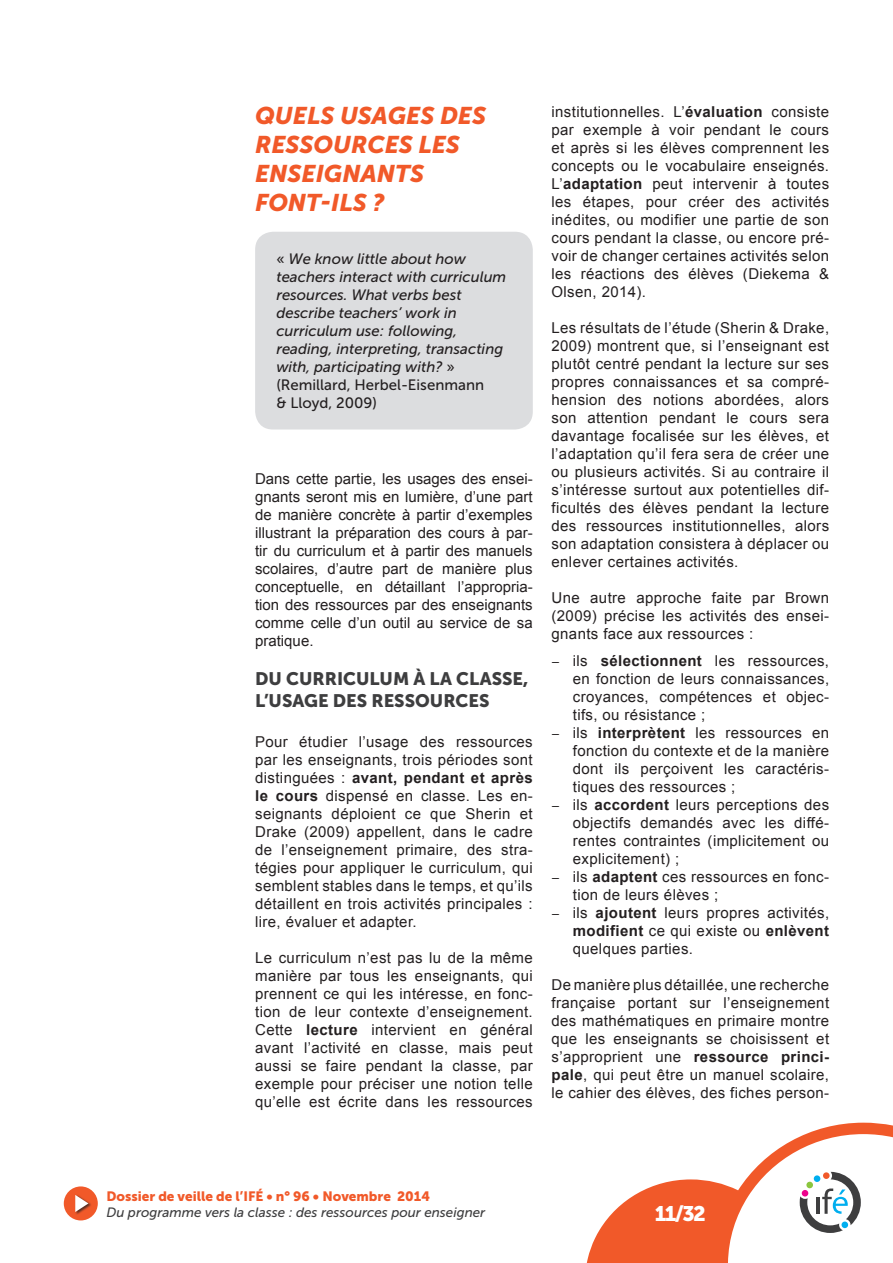
<style>
.page{position:relative;width:893px;height:1263px;background:#fff}
.page>*{position:absolute;margin:0;border:0;box-sizing:border-box;transform-origin:0 0}
.t1{font:italic 24px/28.8px "Museo Sans 900";color:#f15929}
.t2{font:21px "Museo Sans 900";color:#fff}
.t3{font:18px/21.6px "Museo Sans 900";color:#3e3e3f}
.t4{font:15px/18px "Arial";letter-spacing:.025em;color:#231f20;text-align:justify}
.t5{font:italic 15px/18px "Museo Sans 500";color:#231f20}
.t6{font:italic 13.5px "Museo Sans 500";color:#3e3e3f}
.t7{font:13.5px "Museo Sans 900";color:#f15929}
.s1{font-style:normal}
.s2{font-weight:700}
</style>
<div class="page">
<div style="left:64px;top:1186px;width:34px;height:34px;background:#f15929;border-radius:50%"></div>
<div style="left:75px;top:1194px;width:16px;height:21px;background:#231f20;opacity:.75"></div>
<svg style="left:75px;top:1195px;width:13px;height:17px"></svg>
<svg style="left:587px;top:1123px;width:305px;height:140px"></svg>
<div style="left:806px;top:1181px;width:7px;height:7px;background:#8bc63e;border-radius:50%"></div>
<div style="left:814px;top:1175px;width:6px;height:7px;background:#00aeef;border-radius:50%"></div>
<div style="left:823px;top:1172px;width:7px;height:7px;background:#f15929;border-radius:50%"></div>
<div style="left:841px;top:1221px;width:7px;height:7px;background:#00aeef;border-radius:50%"></div>
<div style="left:801px;top:1190px;width:7px;height:7px;background:#ed028c;border-radius:50%"></div>
<div style="left:255px;top:232px;width:278px;height:197px;background:#dcdddf;border-radius:18px"></div>
<h1 class="t1" style="left:255px;top:101px;width:232px">QUELS USAGES DES<br>RESSOURCES LES<br>ENSEIGNANTS<br>FONT-ILS ?</h1>
<p class="t5" style="left:276px;top:250px;width:231px"><span class="s1">«</span> We know little about how teachers interact with curriculum resources. What verbs best describe teachers’ work in curriculum use: following, reading, interpreting, transacting with, participating with? <span class="s1">» (Remillard, Herbel-Eisenmann<br>&amp; Lloyd, 2009)</span></p>
<p class="t4" style="left:255px;top:469px;width:279px">Dans cette partie, les usages des ensei&shy;gnants seront mis en lumière, d’une part de manière concrète à partir d’exemples illustrant la préparation des cours à par&shy;tir du curriculum et à partir des manuels scolaires, d’autre part de manière plus conceptuelle, en détaillant l’appropria&shy;tion des ressources par des enseignants comme celle d’un outil au service de sa pratique.</p>
<p class="t3" style="left:255px;top:668px;width:275px">DU CURRICULUM À LA CLASSE,<br>L’USAGE DES RESSOURCES</p>
<p class="t4" style="left:255px;top:733px;width:279px">Pour étudier l’usage des ressources par les enseignants, trois périodes sont distinguées : <span class="s2">avant, pendant et après le cours</span> dispensé en classe. Les en&shy;seignants déploient ce que Sherin et Drake (2009) appellent, dans le cadre de l’enseignement primaire, des stra&shy;tégies pour appliquer le curriculum, qui semblent stables dans le temps, et qu’ils détaillent en trois activités principales : lire, évaluer et adapter.</p>
<p class="t4" style="left:255px;top:949px;width:279px">Le curriculum n’est pas lu de la même manière par tous les enseignants, qui prennent ce qui les intéresse, en fonc&shy;tion de leur contexte d’enseignement.<br>Cette <span class="s2">lecture</span> intervient en général avant l’activité en classe, mais peut aussi se faire pendant la classe, par exemple pour préciser une notion telle qu’elle est écrite dans les ressources</p>
<p class="t4" style="left:551px;top:103px;width:279px">institutionnelles. L’<span class="s2">évaluation</span> consiste par exemple à voir pendant le cours et après si les élèves comprennent les concepts ou le vocabulaire enseignés.<br>L’<span class="s2">adaptation</span> peut intervenir à toutes les étapes, pour créer des activités inédites, ou modifier une partie de son cours pendant la classe, ou encore pré&shy;voir de changer certaines activités selon les réactions des élèves (Diekema &amp; Olsen, 2014).</p>
<p class="t4" style="left:551px;top:319px;width:279px">Les résultats de l’étude (Sherin &amp; Drake, 2009) montrent que, si l’enseignant est plutôt centré pendant la lecture sur ses propres connaissances et sa compré&shy;hension des notions abordées, alors son attention pendant le cours sera davantage focalisée sur les élèves, et l’adaptation qu’il fera sera de créer une ou plusieurs activités. Si au contraire il s’intéresse surtout aux potentielles dif&shy;ficultés des élèves pendant la lecture des ressources institutionnelles, alors son adaptation consistera à déplacer ou enlever certaines activités.</p>
<p class="t4" style="left:551px;top:589px;width:279px">Une autre approche faite par Brown (2009) précise les activités des ensei&shy;gnants face aux ressources :</p>
<p class="t4" style="left:573px;top:652px;width:258px;text-align:left">ils <span class="s2">sélectionnent</span> les ressources, en fonction de leurs connaissances, croyances, compétences et objec&shy;tifs, ou résistance ;<br>ils <span class="s2">interprètent</span> les ressources en fonction du contexte et de la manière dont ils perçoivent les caractéris&shy;tiques des ressources ;<br>ils <span class="s2">accordent</span> leurs perceptions des objectifs demandés avec les diffé&shy;rentes contraintes (implicitement ou explicitement) ;<br>ils <span class="s2">adaptent</span> ces ressources en fonc&shy;tion de leurs élèves ;<br>ils <span class="s2">ajoutent</span> leurs propres activités, <span class="s2">modifient</span> ce qui existe ou <span class="s2">enlèvent </span>quelques parties.</p>
<p class="t4" style="left:551px;top:976px;width:279px">De manière plus détaillée, une recherche française portant sur l’enseignement des mathématiques en primaire montre que les enseignants se choisissent et s’approprient une <span class="s2">ressource princi&shy;pale</span>, qui peut être un manuel scolaire, le cahier des élèves, des fiches person-</p>
<p class="t7" style="left:106px;top:1188px;width:325px">Dossier de veille de l’IFÉ • n° 96 • Novembre 2014</p>
<p class="t6" style="left:106px;top:1205px;width:380px">Du programme vers la classe : des ressources pour enseigner</p>
<h2 class="t2" style="left:655px;top:1202px;width:52px">11/32</h2>
</div>
